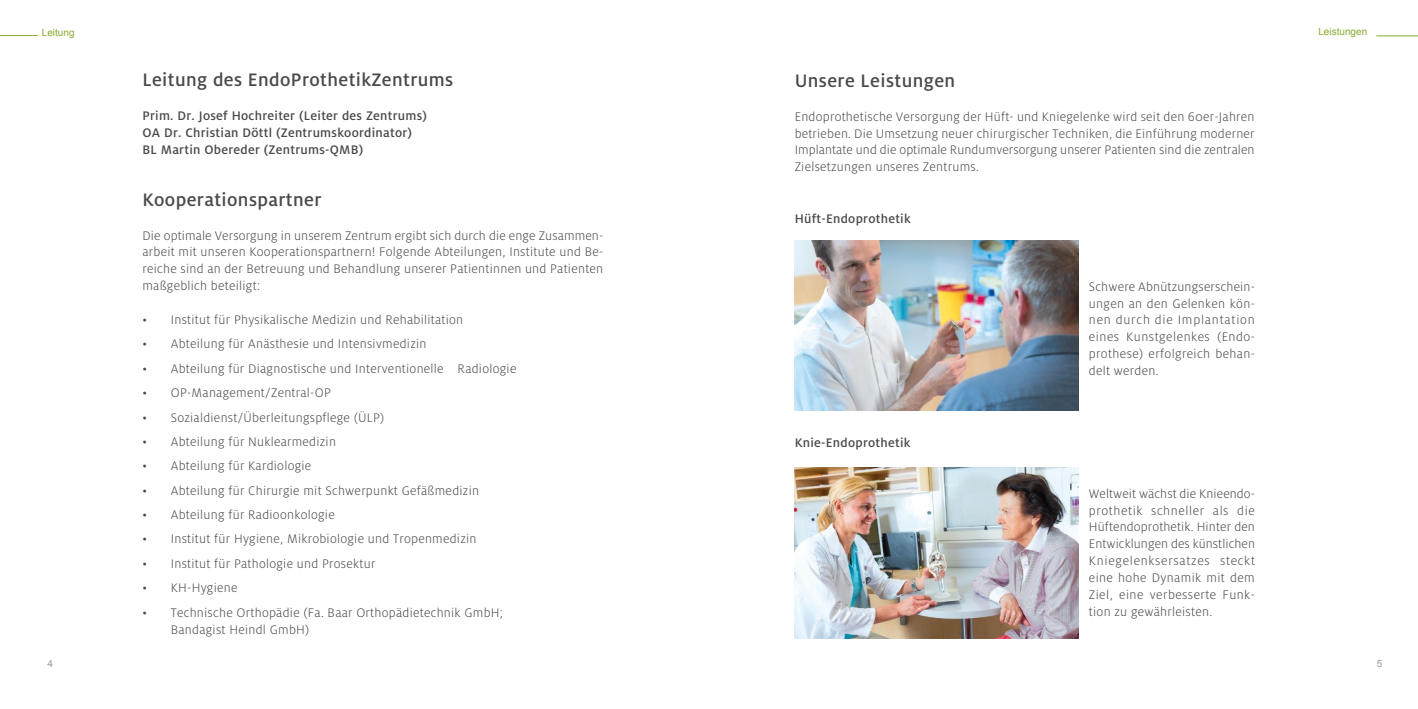
<style>
.page{position:relative;width:1418px;height:709px;background:#fff}
.page>*{position:absolute;margin:0;border:0;box-sizing:border-box;transform-origin:0 0}
.t1{font:500 20px "Milo OT";letter-spacing:.02em;color:#4a4a49}
.t2{font:300 13.75px/16.9px "Milo OT";letter-spacing:.02em;color:#4a4a49;text-align:justify}
.t3{font:500 13.75px/16.9px "Milo OT";letter-spacing:.02em;color:#4a4a49}
.t4{font:10px "Arial";color:#8aaa32}
.t5{font:10px "Arial";color:#9d9b91}
</style>
<div class="page">
<hr style="left:0;top:35px;width:38px;height:1px;background:#8aaa32">
<hr style="left:1376px;top:35px;width:41px;height:1px;background:#8aaa32">
<img style="left:794px;top:240px;width:284px;height:170px">
<img style="left:794px;top:468px;width:284px;height:170px">
<p class="t4" style="left:42px;top:26px;width:34px">Leitung</p>
<h1 class="t1" style="left:142px;top:69px;width:312px">Leitung des EndoProthetikZentrums</h1>
<p class="t3" style="left:142px;top:107px;width:286px">Prim. Dr. Josef Hochreiter (Leiter des Zentrums)<br>OA Dr. Christian Döttl (Zentrumskoordinator)<br>BL Martin Obereder (Zentrums-QMB)</p>
<h1 class="t1" style="left:142px;top:188px;width:180px">Kooperationspartner</h1>
<p class="t2" style="left:142px;top:227px;width:462px">Die optimale Versorgung in unserem Zentrum ergibt sich durch die enge Zusammen&shy;arbeit mit unseren Kooperationspartnern! Folgende Abteilungen, Institute und Be&shy;reiche sind an der Betreuung und Behandlung unserer Patientinnen und Patienten maßgeblich beteiligt:</p>
<p class="t2" style="left:142px;top:311px;width:322px">• Institut für Physikalische Medizin und Rehabilitation</p>
<p class="t2" style="left:142px;top:336px;width:286px">• Abteilung für Anästhesie und Intensivmedizin</p>
<p class="t2" style="left:142px;top:360px;width:375px">• Abteilung für Diagnostische und Interventionelle Radiologie</p>
<p class="t2" style="left:142px;top:384px;width:190px">• OP-Management/Zentral-OP</p>
<p class="t2" style="left:142px;top:409px;width:243px">• Sozialdienst/Überleitungspflege (ÜLP)</p>
<p class="t2" style="left:142px;top:433px;width:195px">• Abteilung für Nuklearmedizin</p>
<p class="t2" style="left:142px;top:458px;width:170px">• Abteilung für Kardiologie</p>
<p class="t2" style="left:142px;top:482px;width:338px">• Abteilung für Chirurgie mit Schwerpunkt Gefäßmedizin</p>
<p class="t2" style="left:142px;top:506px;width:194px">• Abteilung für Radioonkologie</p>
<p class="t2" style="left:142px;top:531px;width:335px">• Institut für Hygiene, Mikrobiologie und Tropenmedizin</p>
<p class="t2" style="left:142px;top:555px;width:234px">• Institut für Pathologie und Prosektur</p>
<p class="t2" style="left:142px;top:579px;width:97px">• KH-Hygiene</p>
<p class="t2" style="left:171px;top:604px;width:334px;text-indent:-28px">• Technische Orthopädie (Fa. Baar Orthopädietechnik GmbH;<br>Bandagist Heindl GmbH)</p>
<h1 class="t1" style="left:794px;top:70px;width:162px">Unsere Leistungen</h1>
<p class="t2" style="left:794px;top:108px;width:461px">Endoprothetische Versorgung der Hüft- und Kniegelenke wird seit den 60er-Jahren betrieben. Die Umsetzung neuer chirurgischer Techniken, die Einführung moderner Implantate und die optimale Rundumversorgung unserer Patienten sind die zentralen Zielsetzungen unseres Zentrums.</p>
<p class="t3" style="left:794px;top:210px;width:118px">Hüft-Endoprothetik</p>
<p class="t3" style="left:794px;top:434px;width:117px">Knie-Endoprothetik</p>
<p class="t2" style="left:1088px;top:278px;width:168px">Schwere Abnützungserschein&shy;ungen an den Gelenken kön&shy;nen durch die Implantation eines Kunstgelenkes (Endo&shy;prothese) erfolgreich behan&shy;delt werden.</p>
<p class="t2" style="left:1088px;top:485px;width:168px">Weltweit wächst die Knieendo&shy;prothetik schneller als die Hüftendoprothetik. Hinter den Entwicklungen des künstlichen Kniegelenksersatzes steckt eine hohe Dynamik mit dem Ziel, eine verbesserte Funk&shy;tion zu gewährleisten.</p>
<p class="t4" style="left:1318px;top:25px;width:50px">Leistungen</p>
<p class="t5" style="left:48px;top:656px;width:7px">4</p>
<p class="t5" style="left:1376px;top:657px;width:7px">5</p>
</div>
